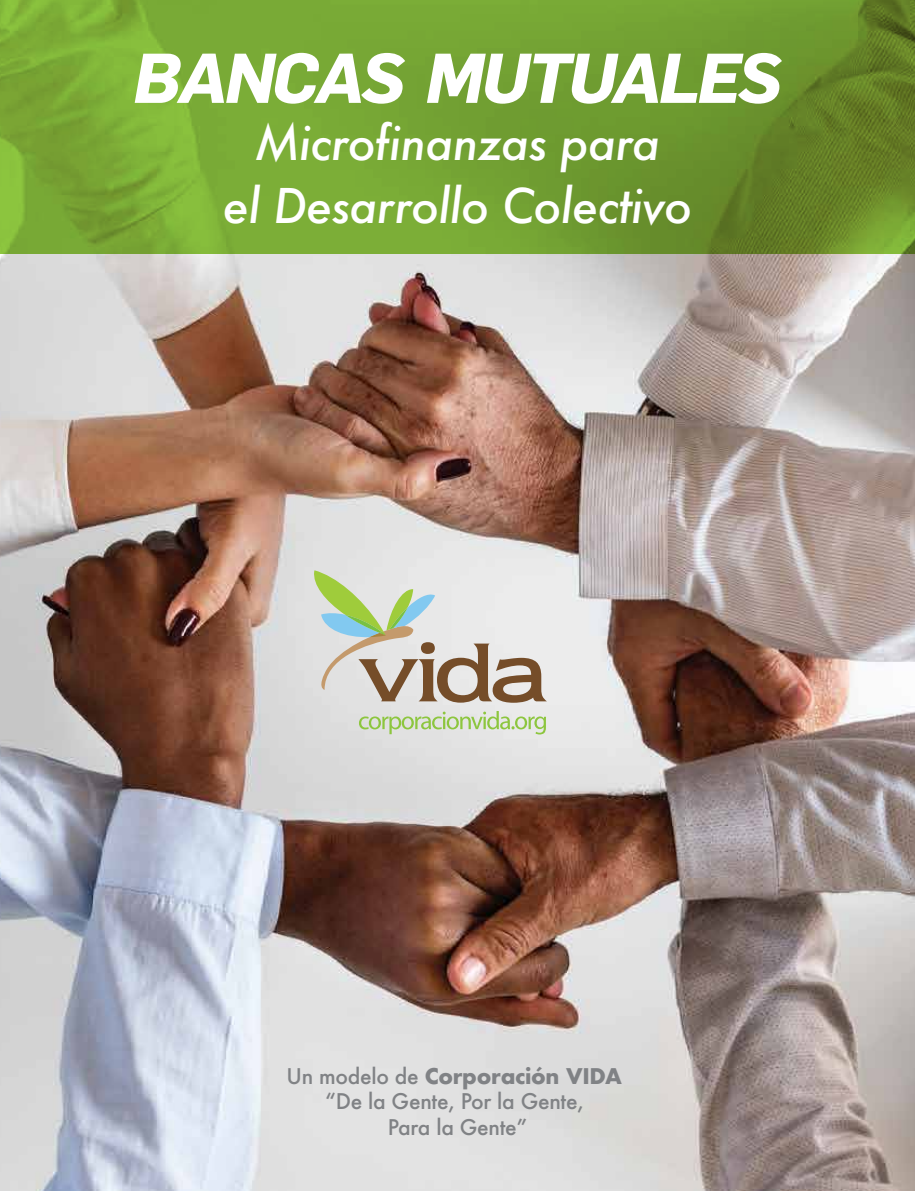
<style>
.page{position:relative;width:915px;height:1191px;background:#fff}
.page>*{position:absolute;margin:0;border:0;box-sizing:border-box;transform-origin:0 0}
.t1{font:italic 700 69px "Flama";letter-spacing:-.045em;color:#fff}
.t2{font:italic 500 46.5px/63px "Futura";letter-spacing:-.015em;color:#fff;text-align:center}
.t3{font:500 21px/25.5px "Futura";letter-spacing:-.015em;color:#808285;text-align:center}
.s1{font-weight:700}
</style>
<div class="page">
<img style="left:0;top:254px;width:914px;height:937px">
<svg style="left:0;top:0;width:914px;height:254px;background:#739f32"></svg>
<svg style="left:359px;top:711px;width:187px;height:23px;background:#cedcbb"></svg>
<svg style="left:312px;top:570px;width:234px;height:132px;background:#cecdc0"></svg>
<h1 class="t1" style="left:133px;top:36px;width:649px">BANCAS MUTUALES</h1>
<h2 class="t2" style="left:223px;top:111px;width:470px">Microfinanzas para<br>el Desarrollo Colectivo</h2>
<p class="t3" style="left:286px;top:1062px;width:337px">Un modelo de <span class="s1">Corporación VIDA </span>“De la Gente, Por la Gente,<br>Para la Gente”</p>
</div>
